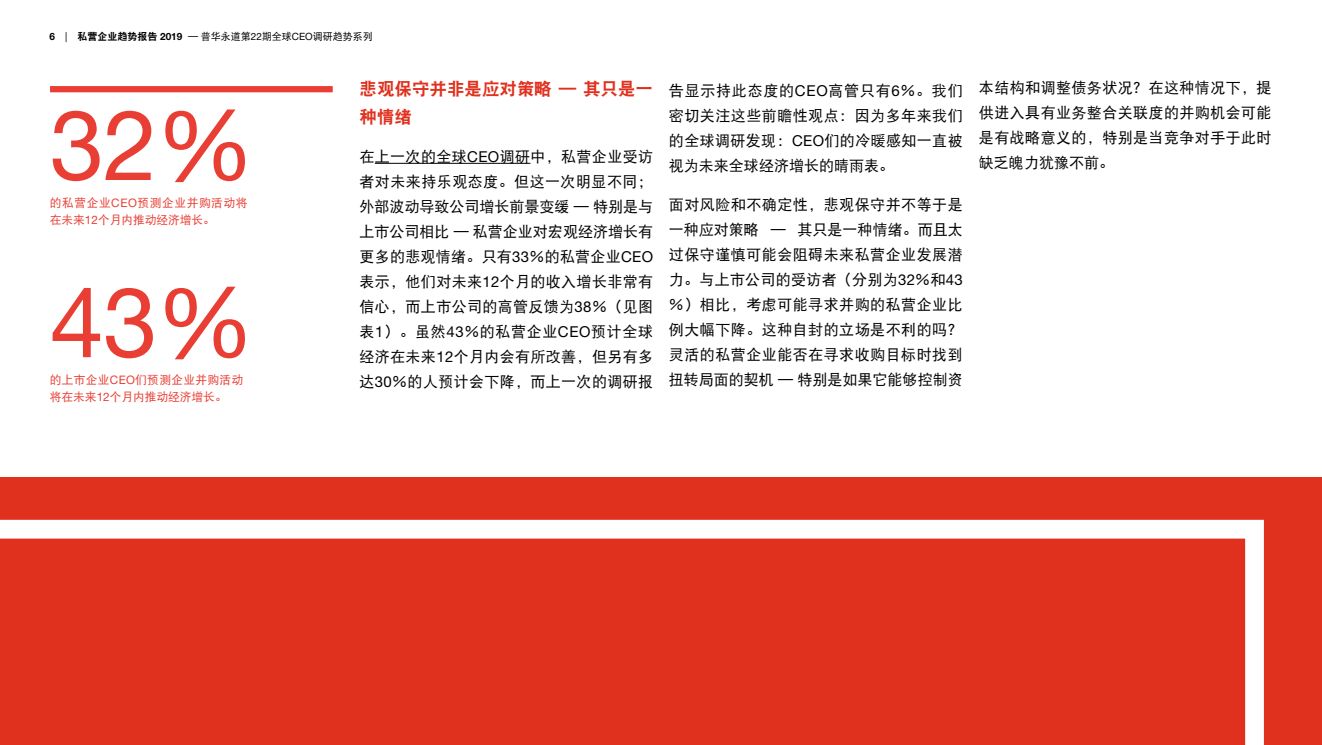
<style>
.page{position:relative;width:1322px;height:745px;background:#fff}
.page>*{position:absolute;margin:0;border:0;box-sizing:border-box;transform-origin:0 0}
.t1{font:97.5px/177px "Helvetica Neue";color:#e83e33}
.t2{font:17.5px/27.5px "DFP Hei W9";color:#e0301e}
.t3{font:15px/25px "DFP Hei W5";letter-spacing:.025em;color:#000;text-align:justify}
.t4{font:11.75px/17.5px "DFP Hei W5";letter-spacing:.025em;color:#e83e33}
.t5{font:11.75px/17.5px "DFP Hei W5";letter-spacing:.05em;color:#e83e33}
.t6{font:10px "DFP Hei W5";color:#000}
.s1{font-family:"Helvetica Neue";font-weight:700}
.s2{font-family:"Helvetica Neue"}
.s3{font-family:"DFP Hei W9"}
</style>
<div class="page">
<hr style="left:375px;top:163px;width:155px;height:1px;background:#000">
<div style="left:50px;top:86px;width:283px;height:6px;background:#e83e33"></div>
<div style="left:0;top:477px;width:1322px;height:267px;background:#e0301e"></div>
<svg style="left:0;top:519px;width:1264px;height:225px"></svg>
<p class="t6" style="left:50px;top:31px;width:325px"><span class="s1">6</span> <span class="s2">|</span> <span class="s3">私营企业趋势报告</span> <span class="s1">2019</span> — 普华永道第<span class="s2">22</span>期全球<span class="s2">CEO</span>调研趋势系列</p>
<h1 class="t1" style="left:50px;top:55px;width:205px">32%<br>43%</h1>
<p class="t5" style="left:50px;top:193px;width:199px">的私营企业<span class="s2">CEO</span>预测企业并购活动将在未来<span class="s2">12</span>个月内推动经济增长。</p>
<p class="t4" style="left:50px;top:370px;width:195px">的上市企业<span class="s2">CEO</span>们预测企业并购活动将在未来<span class="s2">12</span>个月内推动经济增长。</p>
<p class="t2" style="left:359px;top:75px;width:295px">悲观保守并非是应对策略 — 其只是一种情绪</p>
<p class="t3" style="left:359px;top:143px;width:295px">在上一次的全球<span class="s2">CEO</span>调研中，私营企业受访者对未来持乐观态度。但这一次明显不同；外部波动导致公司增长前景变缓 — 特别是与上市公司相比 — 私营企业对宏观经济增长有更多的悲观情绪。只有<span class="s2">33</span>％的私营企业<span class="s2">CEO</span>表示，他们对未来<span class="s2">12</span>个月的收入增长非常有信心，而上市公司的高管反馈为<span class="s2">38</span>％（见图表<span class="s2">1</span>）。虽然<span class="s2">43</span>％的私营企业<span class="s2">CEO</span>预计全球经济在未来<span class="s2">12</span>个月内会有所改善，但另有多达<span class="s2">30</span>％的人预计会下降，而上一次的调研报</p>
<p class="t3" style="left:669px;top:77px;width:295px">告显示持此态度的<span class="s2">CEO</span>高管只有<span class="s2">6</span>％。我们密切关注这些前瞻性观点：因为多年来我们的全球调研发现：<span class="s2">CEO</span>们的冷暖感知一直被视为未来全球经济增长的晴雨表。</p>
<p class="t3" style="left:669px;top:192px;width:295px">面对风险和不确定性，悲观保守并不等于是一种应对策略 — 其只是一种情绪。而且太过保守谨慎可能会阻碍未来私营企业发展潜力。与上市公司的受访者（分别为<span class="s2">32</span>％和<span class="s2">43</span>％）相比，考虑可能寻求并购的私营企业比例大幅下降。这种自封的立场是不利的吗？灵活的私营企业能否在寻求收购目标时找到扭转局面的契机 — 特别是如果它能够控制资</p>
<p class="t3" style="left:979px;top:75px;width:294px">本结构和调整债务状况？在这种情况下，提供进入具有业务整合关联度的并购机会可能是有战略意义的，特别是当竞争对手于此时缺乏魄力犹豫不前。</p>
</div>
